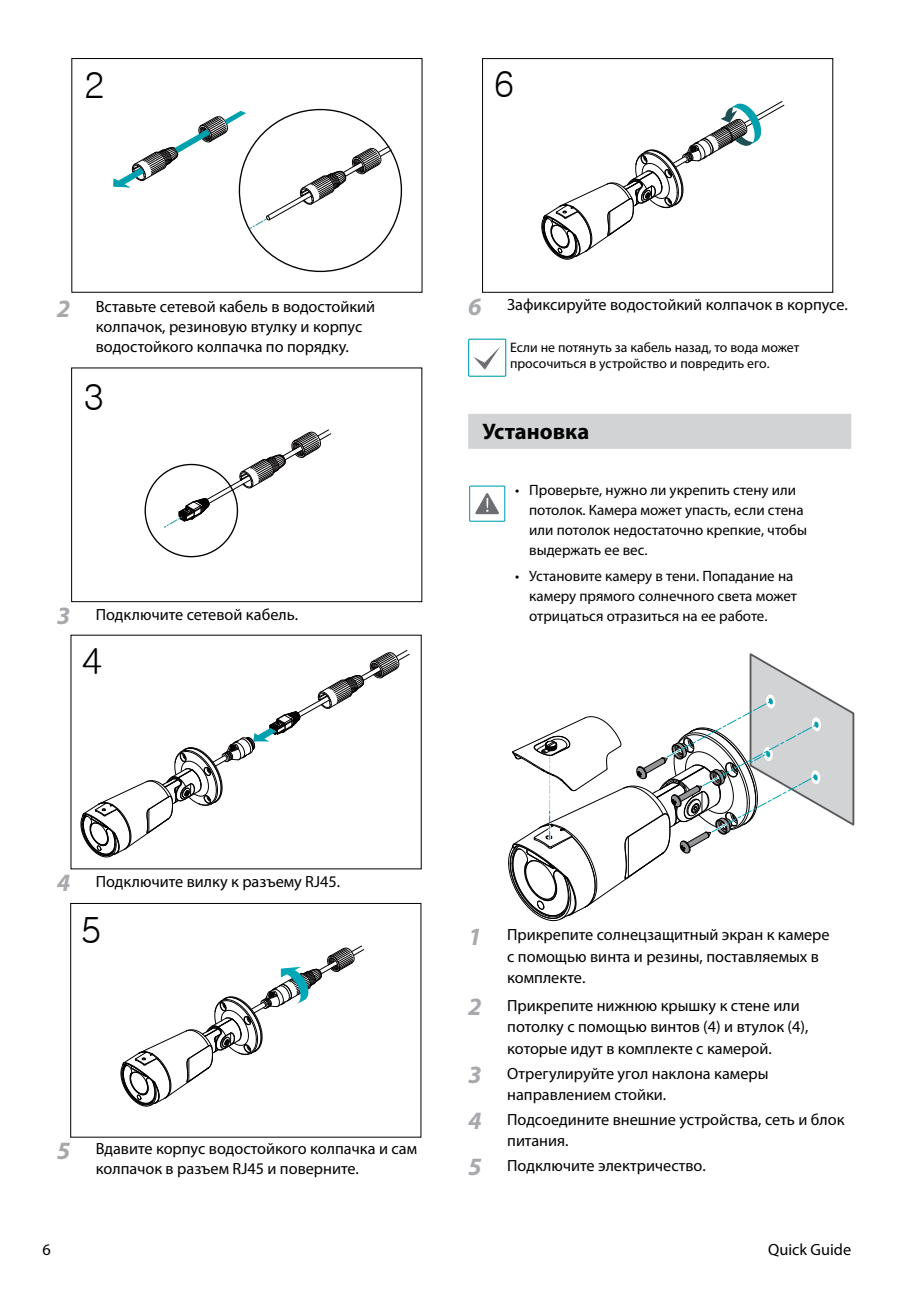
<style>
.page{position:relative;width:908px;height:1290px;background:#fff}
.page>*{position:absolute;margin:0;border:0;box-sizing:border-box;transform-origin:0 0}
.t1{font:300 36px "Malgun Gothic";color:#000}
.t2{font:700 22.5px "Myriad Pro";color:#000}
.t3{font:16.25px/21.2px "Myriad Pro";color:#000}
.t4{font:15px/20px "Myriad Pro";color:#000}
.t5{font:13.75px/16.2px "Myriad Pro";color:#000}
.s1{font-weight:700;font-style:italic;font-size:25px;color:#a7a9ac}
</style>
<div class="page">
<div style="left:72px;top:58px;width:350px;height:234px;border:1px solid #030000"></div>
<svg style="left:113px;top:111px;width:278px;height:118px"></svg>
<div style="left:71px;top:368px;width:351px;height:234px;border:1px solid #030000"></div>
<svg style="left:163px;top:429px;width:168px;height:99px"></svg>
<svg style="left:80px;top:650px;width:329px;height:207px"></svg>
<div style="left:70px;top:903px;width:351px;height:234px;border:1px solid #030000"></div>
<svg style="left:120px;top:945px;width:244px;height:161px"></svg>
<div style="left:468px;top:414px;width:382px;height:35px;background:#d1d3d4"></div>
<div style="left:482px;top:58px;width:350px;height:234px;border:1px solid #030000"></div>
<svg style="left:541px;top:101px;width:243px;height:159px"></svg>
<div style="left:468px;top:339px;width:38px;height:38px;border:1px solid #00a0af"></div>
<svg style="left:474px;top:347px;width:26px;height:23px"></svg>
<svg style="left:475px;top:493px;width:23px;height:21px"></svg>
<div style="left:469px;top:485px;width:36px;height:37px;border:1px solid #00a0af"></div>
<svg style="left:508px;top:653px;width:346px;height:268px"></svg>
<h1 class="t1" style="left:84px;top:67px;width:22px">2</h1>
<h1 class="t1" style="left:493px;top:66px;width:22px">6</h1>
<p class="t3" style="left:96px;top:297px;width:281px;line-height:20px;text-indent:-39px"><span class="s1">2</span> Вставьте сетевой кабель в водостойкий колпачок, резиновую втулку и корпус водостойкого колпачка по порядку.</p>
<h1 class="t1" style="left:84px;top:379px;width:22px">3</h1>
<h1 class="t1" style="left:84px;top:327px;width:22px">3</h1>
<h1 class="t1" style="left:84px;top:392px;width:22px">3</h1>
<p class="t3" style="left:57px;top:603px;width:243px"><span class="s1">3</span> Подключите сетевой кабель.</p>
<h1 class="t1" style="left:81px;top:629px;width:22px">4</h1>
<h1 class="t1" style="left:81px;top:643px;width:22px">4</h1>
<h1 class="t1" style="left:81px;top:657px;width:22px">4</h1>
<p class="t3" style="left:468px;top:294px;width:381px"><span class="s1">6</span> Зафиксируйте водостойкий колпачок в корпусе.</p>
<p class="t5" style="left:510px;top:339px;width:291px">Если не потянуть за кабель назад, то вода может просочиться в устройство и повредить его.</p>
<h2 class="t2" style="left:482px;top:416px;width:108px">Установка</h2>
<p class="t4" style="left:529px;top:480px;width:279px;text-indent:-14px">• Проверьте, нужно ли укрепить стену или потолок. Камера может упасть, если стена или потолок недостаточно крепкие, чтобы выдержать ее вес.</p>
<p class="t4" style="left:529px;top:566px;width:269px;text-indent:-14px">• Установите камеру в тени. Попадание на камеру прямого солнечного света может отрицаться отразиться на ее работе.</p>
<p class="t3" style="left:57px;top:871px;width:285px"><span class="s1">4</span> Подключите вилку к разъему RJ45.</p>
<h1 class="t1" style="left:81px;top:896px;width:22px">5</h1>
<h1 class="t1" style="left:81px;top:911px;width:22px">5</h1>
<h1 class="t1" style="left:82px;top:1126px;width:22px">6</h1>
<p class="t3" style="left:96px;top:1138px;width:323px;line-height:20px;text-indent:-39px"><span class="s1">5</span> Вдавите корпус водостойкого колпачка и сам колпачок в разъем RJ45 и поверните.</p>
<h1 class="t1" style="left:82px;top:1139px;width:22px">6</h1>
<h1 class="t1" style="left:82px;top:1154px;width:22px">6</h1>
<p class="t3" style="left:507px;top:924px;width:324px;text-indent:-39px"><span class="s1">1</span> Прикрепите солнецзащитный экран к камере с помощью винта и резины, поставляемых в комплекте.</p>
<p class="t3" style="left:507px;top:995px;width:303px;text-indent:-39px"><span class="s1">2</span> Прикрепите нижнюю крышку к стене или потолку с помощью винтов (4) и втулок (4), которые идут в комплекте с камерой.</p>
<p class="t3" style="left:507px;top:1062px;width:263px;text-indent:-39px"><span class="s1">3</span> Отрегулируйте угол наклона камеры направлением стойки.</p>
<p class="t3" style="left:507px;top:1108px;width:339px;text-indent:-39px"><span class="s1">4</span> Подсоедините внешние устройства, сеть и блок питания.</p>
<p class="t3" style="left:468px;top:1154px;width:239px"><span class="s1">5</span> Подключите электричество.</p>
<p class="t3" style="left:43px;top:1238px;width:10px">6</p>
<p class="t3" style="left:767px;top:1238px;width:84px">Quick Guide</p>
</div>
